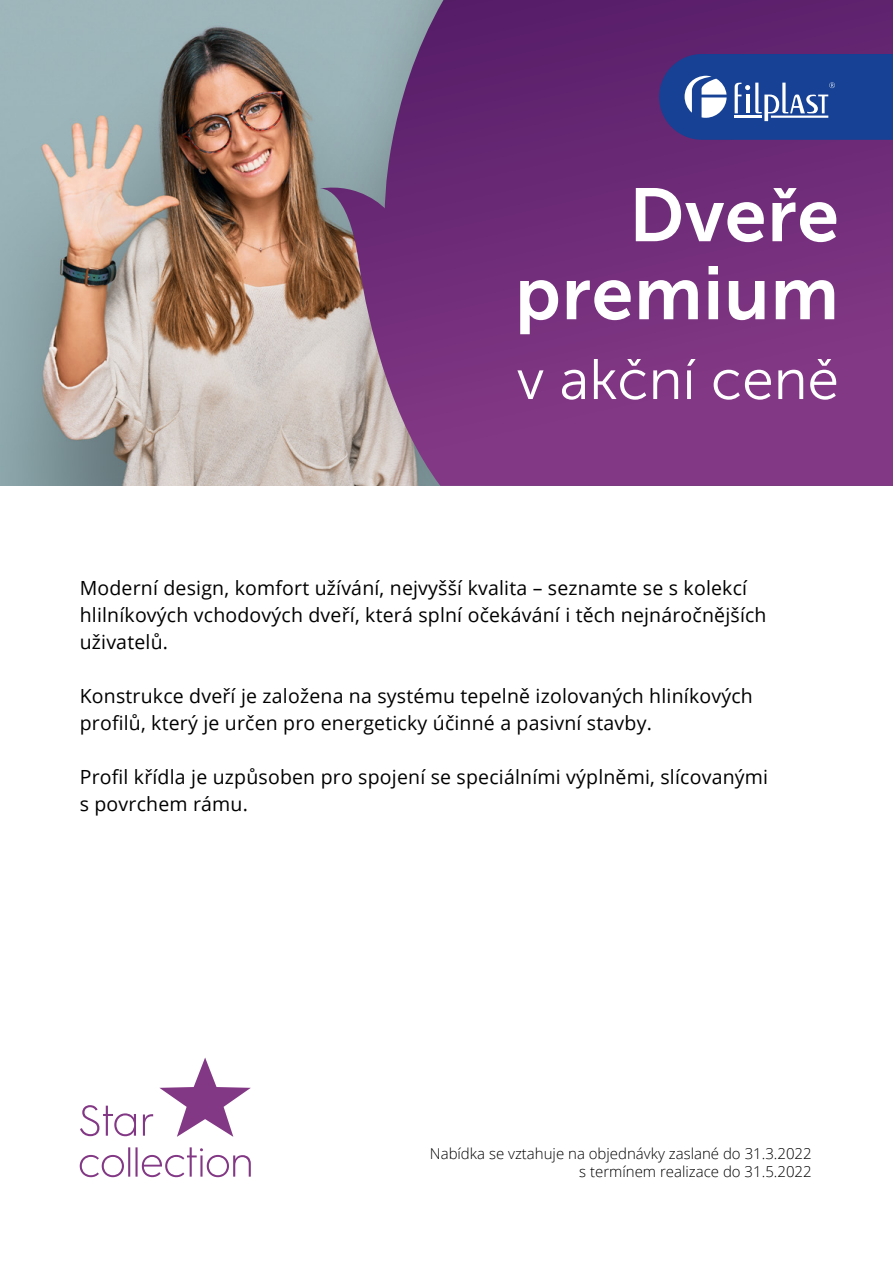
<style>
.page{position:relative;width:893px;height:1263px;background:#fff}
.page>*{position:absolute;margin:0;border:0;box-sizing:border-box;transform-origin:0 0}
.t1{font:75px/78px "Museo Sans 700";letter-spacing:.01em;color:#fff;text-align:right}
.t2{font:57px "Museo Sans 300";color:#fff}
.t3{font:19.5px/27px "Open Sans";letter-spacing:.01em;color:#000}
.t4{font:300 15px/18px "Open Sans";color:#000;text-align:right}
</style>
<div class="page">
<img style="left:0;top:0;width:287px;height:486px">
<div style="left:287px;top:0;width:606px;height:486px;background:#000;opacity:.5"></div>
<svg style="left:319px;top:0;width:574px;height:486px;background:#793e80"></svg>
<svg style="left:659px;top:54px;width:234px;height:86px;background:#30529d"></svg>
<svg style="left:159px;top:1057px;width:92px;height:80px"></svg>
<svg style="left:80px;top:1147px;width:171px;height:30px"></svg>
<svg style="left:80px;top:1105px;width:73px;height:31px"></svg>
<h1 class="t1" style="left:515px;top:176px;width:326px">Dveře premium</h1>
<h2 class="t2" style="left:517px;top:349px;width:324px">v akční ceně</h2>
<p class="t3" style="left:80px;top:574px;width:688px">Moderní design, komfort užívání, nejvyšší kvalita – seznamte se s kolekcí hlilníkových vchodových dveří, která splní očekávání i těch nejnáročnějších uživatelů.</p>
<p class="t3" style="left:80px;top:682px;width:675px">Konstrukce dveří je založena na systému tepelně izolovaných hliníkových profilů, který je určen pro energeticky účinné a pasivní stavby.</p>
<p class="t3" style="left:80px;top:763px;width:690px">Profil křídla je uzpůsoben pro spojení se speciálními výplněmi, slícovanými s povrchem rámu.</p>
<p class="t4" style="left:430px;top:1144px;width:383px">Nabídka se vztahuje na objednávky zaslané do 31.3.2022 s termínem realizace do 31.5.2022</p>
</div>
